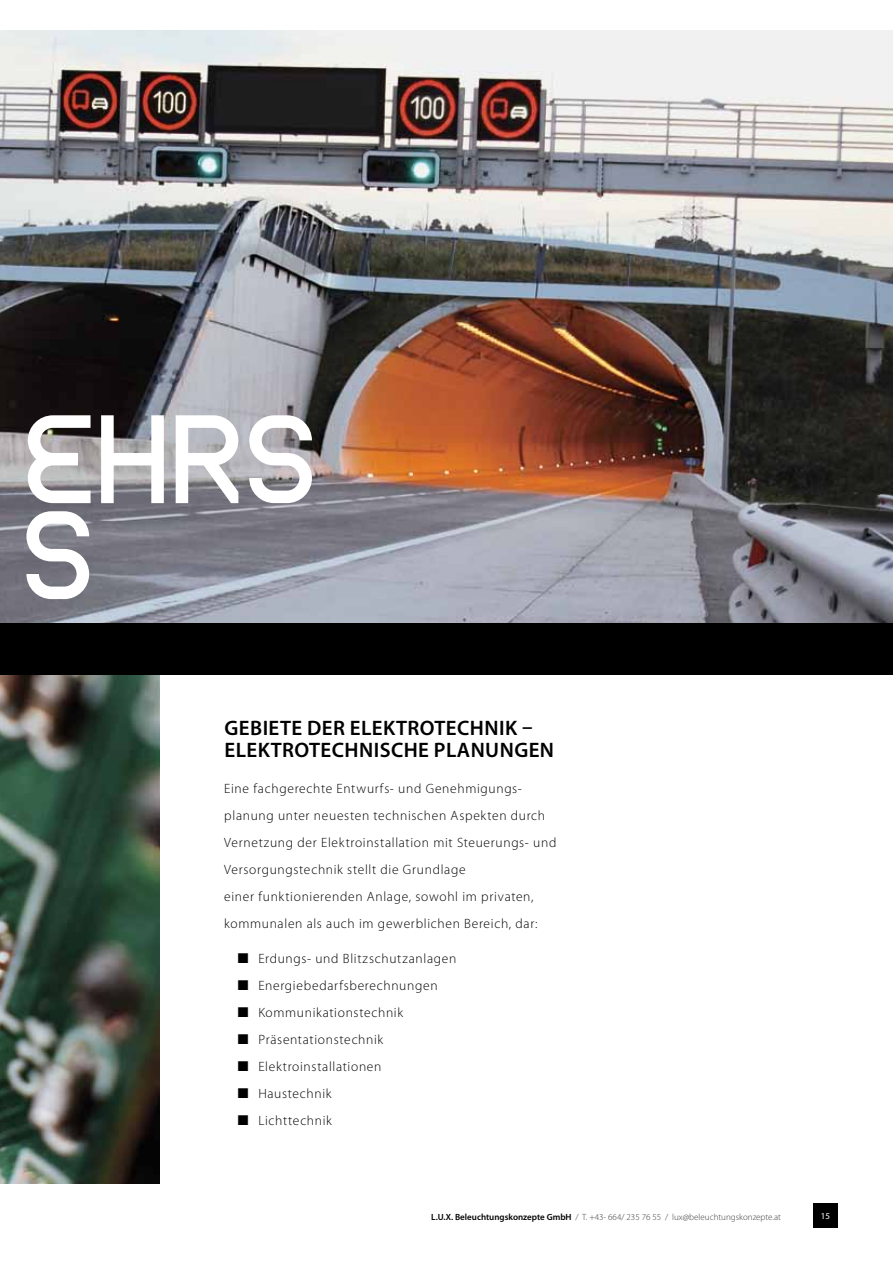
<style>
.page{position:relative;width:893px;height:1263px;background:#fff}
.page>*{position:absolute;margin:0;border:0;box-sizing:border-box;transform-origin:0 0}
.t1{font:123px/96px "Close Call PM";color:#fff}
.t2{font:600 21px/22.5px "Myriad Pro";letter-spacing:.02em;color:#000}
.t3{font:300 13.5px/27px "Myriad Pro";letter-spacing:.05em;color:#000}
.t4{font:300 9px "Myriad Pro";color:#3e3d40}
.t5{font:9px "Myriad";color:#fff}
.s1{font-weight:600;color:#000}
</style>
<div class="page">
<div style="left:813px;top:1204px;width:25px;height:24px;background:#000"></div>
<img style="left:0;top:30px;width:893px;height:593px">
<img style="left:0;top:674px;width:159px;height:509px">
<div style="left:0;top:623px;width:893px;height:51px;background:#000"></div>
<h1 class="t1" style="left:27px;top:412px;width:287px">EHRS<br>S</h1>
<h2 class="t2" style="left:225px;top:717px;width:331px">GEBI ETE DER ELEKTROTECHNIK –<br>ELEKTROTECHNISCHE PLANUNGEN</h2>
<p class="t3" style="left:224px;top:775px;width:334px">Eine fachgerechte Entwurfs- und Genehmigungs&shy;planung unter neuesten technischen Aspekten durch Vernetzung der Elektroinstallation mit Steuerungs- und Versorgungstechnik stellt die Grundlage<br>einer funktionierenden Anlage, sowohl im privaten, kommunalen als auch im gewerblichen Bereich, dar:</p>
<p class="t3" style="left:258px;top:945px;width:200px">Erdungs- und Blitzschutzanlagen<br>Energiebedarfsberechnungen<br>Kommunikationstechnik<br>Präsentationstechnik<br>Elektroinstallationen<br>Haustechnik<br>Lichttechnik</p>
<p class="t4" style="left:431px;top:1212px;width:351px"><span class="s1">L.U.X. BELEUCHTUNGSKONZEPTE GMBH</span> / T. +43- 664/ 235 76 55 / lux@beleuchtungskonzepte.at</p>
<p class="t5" style="left:821px;top:1212px;width:11px">15</p>
</div>
